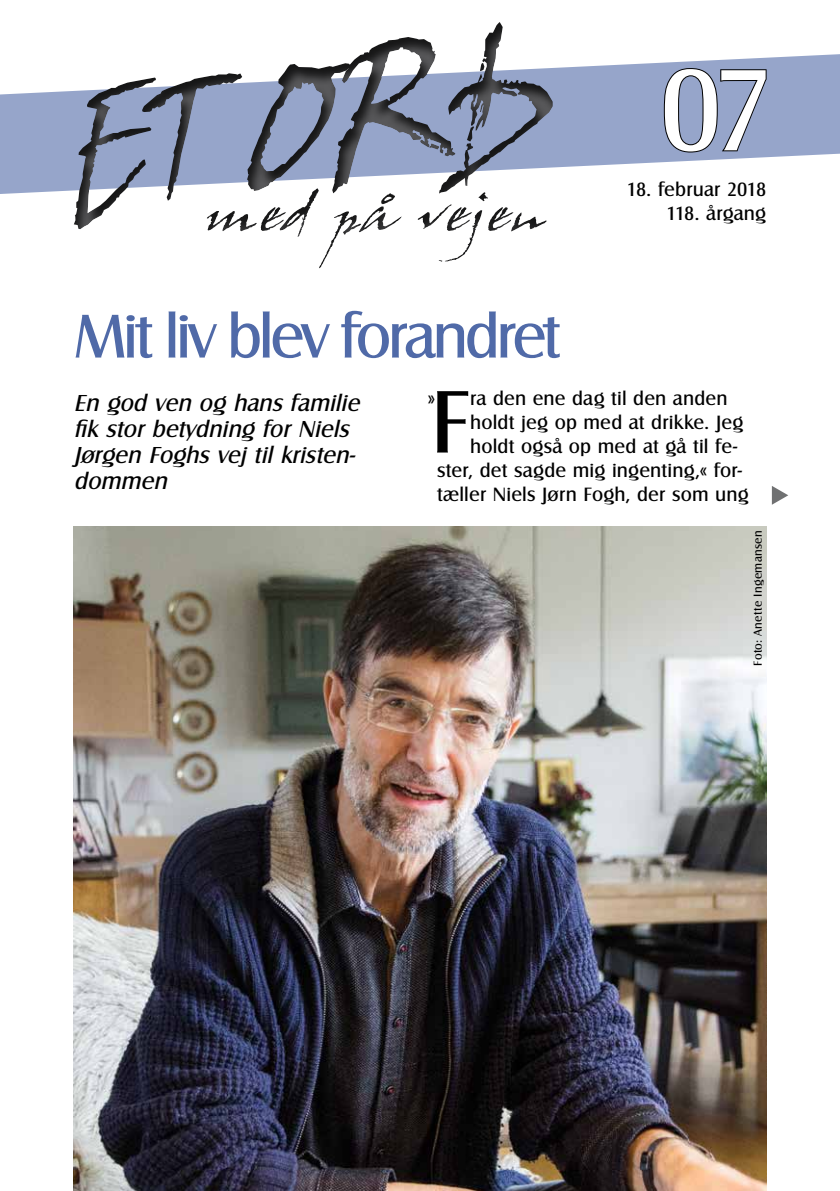
<style>
.page{position:relative;width:840px;height:1191px;background:#fff}
.page>*{position:absolute;margin:0;border:0;box-sizing:border-box;transform-origin:0 0}
.t1{font:120px "Castle T";color:#fff}
.t2{font:92px "Castle T";color:#000}
.t3{font:64px "Castle T";letter-spacing:-.055em;color:#506aa8}
.t4{font:italic 24px/26px "Castle T";color:#000}
.t5{font:20px/24px "Castle T";letter-spacing:.005em;color:#000;text-align:right}
.t6{font:12px "Castle T";letter-spacing:.025em;color:#000}
</style>
<div class="page">
<svg style="left:0;top:54px;width:839px;height:140px;fill:#96a5ca"></svg>
<div style="left:73px;top:22px;width:480px;height:255px;background:#000;opacity:.75"></div>
<svg style="left:662px;top:67px;width:105px;height:86px;background:#808cac"></svg>
<svg style="left:771px;top:486px;width:16px;height:19px"></svg>
<img style="left:74px;top:526px;width:691px;height:665px">
<h1 class="t1" style="left:659px;top:44px;width:115px">07</h1>
<p class="t5" style="left:626px;top:177px;width:141px">18. februar 2018<br>118. årgang</p>
<h3 class="t3" style="left:74px;top:301px;width:489px">Mit liv blev forandret</h3>
<p class="t4" style="left:74px;top:389px;width:292px">En god ven og hans familie fik stor betydning for Niels<br>Jørgen Foghs vej til kristen&shy;dommen</p>
<h2 class="t2" style="left:430px;top:371px;width:41px">F</h2>
<p class="t5" style="left:470px;top:385px;width:259px">ra den ene dag til den anden</p>
<p class="t5" style="left:427px;top:386px;width:9px">»</p>
<p class="t5" style="left:470px;top:409px;width:274px">holdt jeg op med at drikke. Jeg</p>
<p class="t5" style="left:470px;top:433px;width:269px">holdt også op med at gå til fe-</p>
<p class="t5" style="left:437px;top:457px;width:307px">ster, det sagde mig ingenting,« for-</p>
<p class="t5" style="left:437px;top:481px;width:313px">tæller Niels Jørn Fogh, der som ung</p>
<p class="t6" style="left:750px;top:666px;width:137px;rotate:-90deg">Foto: Anette Ingemansen</p>
</div>
